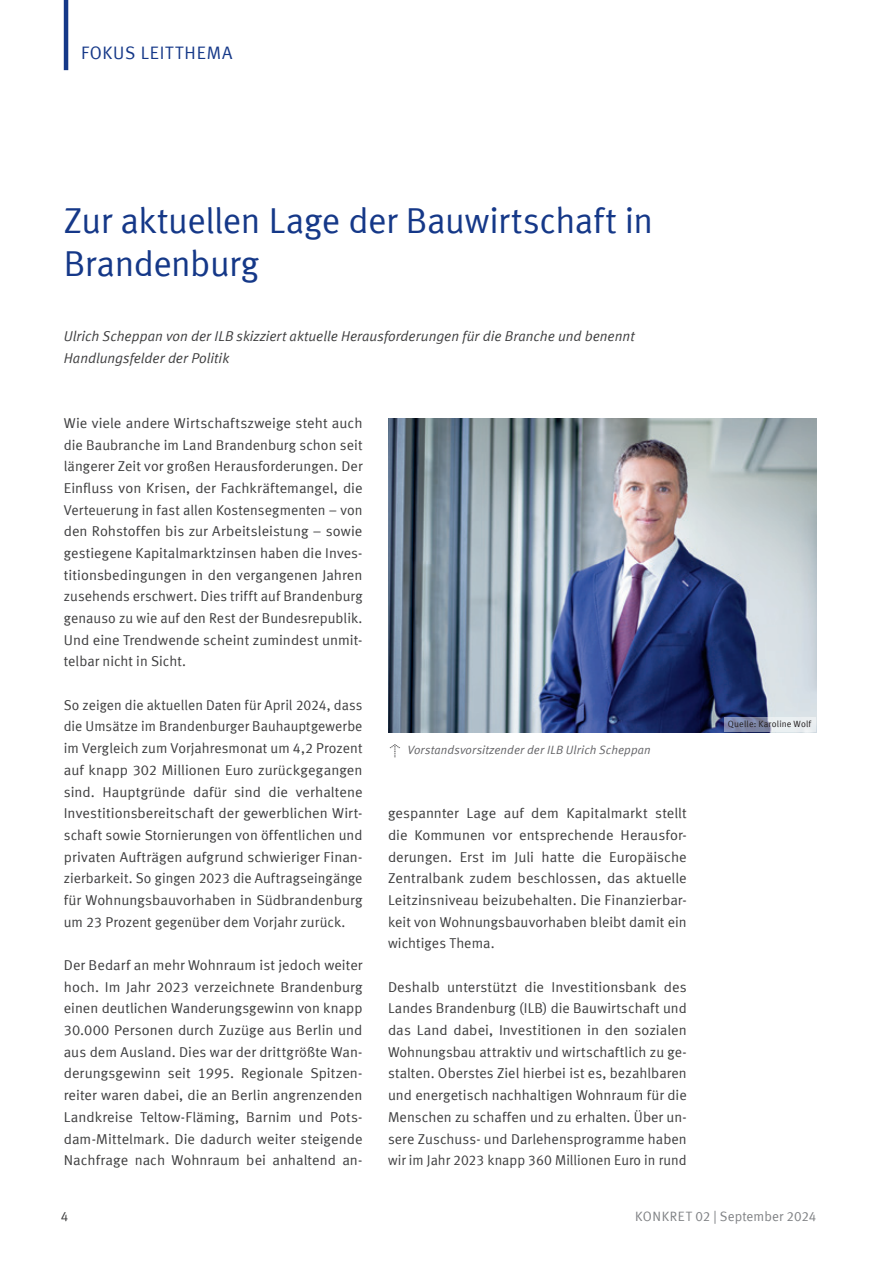
<style>
.page{position:relative;width:893px;height:1263px;background:#fff}
.page>*{position:absolute;margin:0;border:0;box-sizing:border-box;transform-origin:0 0}
.Fließtext{font:36px/43.3px "Meta Normal LF";letter-spacing:-.015em;color:#153888}
.Fließtext-2{font:18px "Meta Normal LF";letter-spacing:.05em;color:#153888}
.Fließtext-3{font:14.25px/21.8px "Meta Normal LF";color:#3e3e3f;text-align:justify}
.Fließtext-4{font:italic 14.25px "Meta Normal LF";color:#3e3e3f}
.t1{font:13.5px "Meta Normal LF";letter-spacing:.01em;color:#808285}
.t2{font:13.5px "Meta Normal LF";color:#3e3e3f}
.Fließtext-5{font:italic 12px "Meta Normal LF";letter-spacing:.01em;color:#636366}
.Aufzählung_blau{font:9px "Meta Normal LF";letter-spacing:.02em;color:#231f20}
.s1{font-family:"Meta Normal Italic Expert";font-style:normal;color:#3e3e3f}
</style>
<div class="page">
<img style="left:388px;top:419px;width:428px;height:314px">
<hr style="left:64px;top:0;width:4px;height:70px;background:#153888">
<svg style="left:724px;top:717px;width:91px;height:15px"></svg>
<p class="Fließtext-2" style="left:81px;top:43px;width:153px">FOKUS LEITTHEMA</p>
<p class="Fließtext" style="left:64px;top:198px;width:591px">Zur aktuellen Lage der Bauwirtschaft in<br>Brandenburg</p>
<p class="Fließtext-4" style="left:64px;top:328px;width:572px">Ulrich Scheppan von der ILB skizziert aktuelle Herausforderungen für die Branche und benennt</p>
<p class="Fließtext-4" style="left:64px;top:350px;width:167px">Handlungsfelder der Politik</p>
<p class="Fließtext-3" style="left:64px;top:412px;width:300px">Wie viele andere Wirtschaftszweige steht auch die Baubranche im Land Brandenburg schon seit längerer Zeit vor großen Herausforderungen. Der Einfluss von Krisen, der Fachkräftemangel, die Verteuerung in fast allen Kostensegmenten – von den Rohstoffen bis zur Arbeitsleistung – sowie gestiegene Kapitalmarktzinsen haben die Inves&shy;titionsbedingungen in den vergangenen Jahren zusehends erschwert. Dies trifft auf Brandenburg genauso zu wie auf den Rest der Bundesrepublik.<br>Und eine Trendwende scheint zumindest unmit&shy;telbar nicht in Sicht.</p>
<p class="Fließtext-3" style="left:64px;top:694px;width:300px">So zeigen die aktuellen Daten für April 2024, dass die Umsätze im Brandenburger Bauhauptgewerbe im Vergleich zum Vorjahresmonat um 4,2 Prozent auf knapp 302 Millionen Euro zurückgegangen sind. Hauptgründe dafür sind die verhaltene Investitionsbereitschaft der gewerblichen Wirt&shy;schaft sowie Stornierungen von öffentlichen und privaten Aufträgen aufgrund schwieriger Finan&shy;zierbarkeit. So gingen 2023 die Auftragseingänge für Wohnungsbauvorhaben in Südbrandenburg um 23 Prozent gegenüber dem Vorjahr zurück.</p>
<p class="Fließtext-3" style="left:64px;top:954px;width:300px">Der Bedarf an mehr Wohnraum ist jedoch weiter hoch. Im Jahr 2023 verzeichnete Brandenburg einen deutlichen Wanderungsgewinn von knapp 30.000 Personen durch Zuzüge aus Berlin und aus dem Ausland. Dies war der drittgrößte Wan&shy;derungsgewinn seit 1995. Regionale Spitzen&shy;reiter waren dabei, die an Berlin angrenzenden Landkreise Teltow-Fläming, Barnim und Pots&shy;dam-Mittelmark. Die dadurch weiter steigende Nachfrage nach Wohnraum bei anhaltend an-</p>
<p class="Fließtext-5" style="left:388px;top:743px;width:264px"><span class="s1">m</span> Vorstandsvorsitzender der ILB Ulrich Scheppan</p>
<p class="Fließtext-3" style="left:388px;top:802px;width:300px">gespannter Lage auf dem Kapitalmarkt stellt die Kommunen vor entsprechende Herausfor&shy;derungen. Erst im Juli hatte die Europäische Zentralbank zudem beschlossen, das aktuelle Leitzinsniveau beizubehalten. Die Finanzierbar&shy;keit von Wohnungsbauvorhaben bleibt damit ein wichtiges Thema.</p>
<p class="Fließtext-3" style="left:388px;top:976px;width:300px">Deshalb unterstützt die Investitionsbank des Landes Brandenburg (ILB) die Bauwirtschaft und das Land dabei, Investitionen in den sozialen Wohnungsbau attraktiv und wirtschaftlich zu ge&shy;stalten. Oberstes Ziel hierbei ist es, bezahlbaren und energetisch nachhaltigen Wohnraum für die Menschen zu schaffen und zu erhalten. Über un&shy;sere Zuschuss- und Darlehensprogramme haben wir im Jahr 2023 knapp 360 Millionen Euro in rund</p>
<p class="Aufzählung_blau" style="left:728px;top:719px;width:85px">Quelle: Karoline Wolf</p>
<p class="t2" style="left:61px;top:1209px;width:9px">4</p>
<p class="t1" style="left:635px;top:1209px;width:183px">KONKRET 02 | September 2024</p>
</div>
